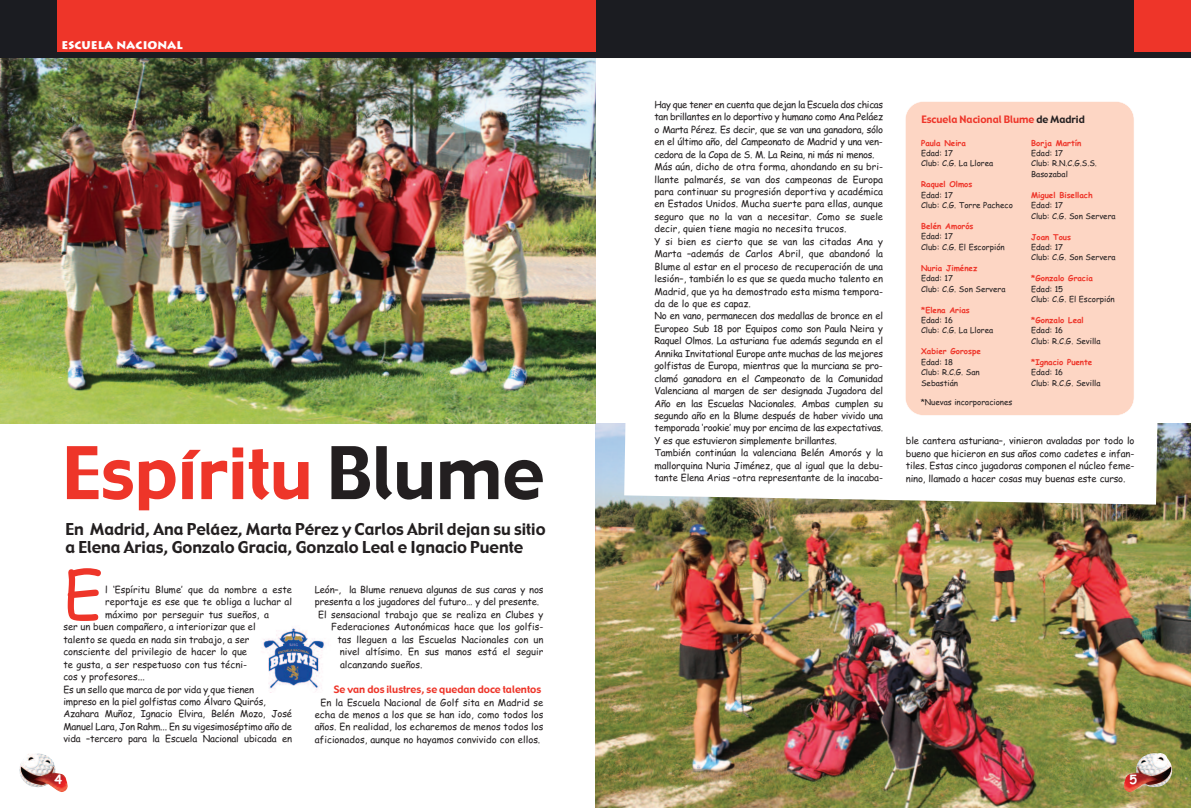
<style>
.page{position:relative;width:1191px;height:808px;background:#fff}
.page>*{position:absolute;margin:0;border:0;box-sizing:border-box;transform-origin:0 0}
.t1{font:70.6px "Gadget";color:#ee3529}
.t2{font:63.4px "Comic Sans MS";color:#ee3529}
.t3{font:16px/18.2px "Gadget";color:#231f20}
.t4{font:700 12.6px "Comic Sans MS";color:#fff}
.t5{font:900 11px "Lithos";color:#fff}
.t6{font:10px "Gadget";color:#ee3529}
.t7{font:9.5px/12.4px "Comic Sans MS";letter-spacing:-.01em;color:#231f20;text-align:justify}
.t8{font:8px/10.5px "Comic Sans MS";color:#231f20}
.t9{font:700 8px "Comic Sans MS";color:#ee3529}
.s1{color:#231f20}
</style>
<div class="page">
<img style="left:595px;top:424px;width:596px;height:384px">
<img style="left:0;top:58px;width:595px;height:366px">
<div style="left:1134px;top:0;width:57px;height:57px;background:#ee3529"></div>
<div style="left:595px;top:0;width:539px;height:57px;background:#1b1c21"></div>
<div style="left:57px;top:0;width:538px;height:57px;background:#ee3529"></div>
<div style="left:0;top:0;width:57px;height:57px;background:#1b1c21"></div>
<img style="left:19px;top:753px;width:49px;height:39px">
<div style="left:0;top:52px;width:1191px;height:6px;background:#1b1c21"></div>
<img style="left:1123px;top:753px;width:49px;height:39px">
<svg style="left:624px;top:406px;width:533px;height:99px"></svg>
<div style="left:905px;top:102px;width:229px;height:313px;background:#fdd6c4;border-radius:18px"></div>
<div style="left:905px;top:101px;width:229px;height:315px;border:1px solid #fff;border-radius:18px"></div>
<img style="left:263px;top:628px;width:62px;height:64px">
<p class="t5" style="left:62px;top:38px;width:123px">ESCUELA NACIONAL</p>
<h1 class="t1" style="left:62px;top:433px;width:483px">Espíritu <span class="s1">Blume</span></h1>
<h3 class="t3" style="left:65px;top:520px;width:482px">En Madrid, Ana Peláez, Marta Pérez y Carlos Abril dejan su sitio a Elena Arias, Gonzalo Gracia, Gonzalo Leal e Ignacio Puente</h3>
<h2 class="t2" style="left:63px;top:559px;width:41px">E</h2>
<p class="t7" style="left:105px;top:583px;width:188px">l ‘Espíritu Blume’ que da nombre a este</p>
<p class="t7" style="left:105px;top:596px;width:188px">reportaje es ese que te obliga a luchar al</p>
<p class="t7" style="left:105px;top:608px;width:165px">máximo por perseguir tus sueños, a</p>
<p class="t7" style="left:63px;top:621px;width:194px">ser un buen compañero, a interiorizar que el</p>
<p class="t7" style="left:63px;top:633px;width:188px">talento se queda en nada sin trabajo, a ser</p>
<p class="t7" style="left:63px;top:646px;width:185px">consciente del privilegio de hacer lo que</p>
<p class="t7" style="left:63px;top:658px;width:185px">te gusta, a ser respetuoso con tus técni-</p>
<p class="t7" style="left:63px;top:671px;width:83px">cos y profesores...</p>
<p class="t7" style="left:63px;top:683px;width:192px">Es un sello que marca de por vida y que tienen</p>
<p class="t7" style="left:63px;top:695px;width:204px">impreso en la piel golfistas como Álvaro Quirós,</p>
<p class="t7" style="left:63px;top:708px;width:230px">Azahara Muñoz, Ignacio Elvira, Belén Mozo, José</p>
<p class="t7" style="left:63px;top:720px;width:230px">Manuel Lara, Jon Rahm... En su vigesimoséptimo año de</p>
<p class="t7" style="left:63px;top:733px;width:230px">vida –tercero para la Escuela Nacional ubicada en</p>
<h3 class="t4" style="left:55px;top:772px;width:9px">4</h3>
<p class="t7" style="left:315px;top:583px;width:230px">León–, la Blume renueva algunas de sus caras y nos</p>
<p class="t7" style="left:315px;top:596px;width:226px">presenta a los jugadores del futuro… y del presente.</p>
<p class="t7" style="left:318px;top:608px;width:227px">El sensacional trabajo que se realiza en Clubes y</p>
<p class="t7" style="left:331px;top:621px;width:214px">Federaciones Autonómicas hace que los golfis-</p>
<p class="t7" style="left:337px;top:633px;width:207px">tas lleguen a las Escuelas Nacionales con un</p>
<p class="t7" style="left:340px;top:646px;width:205px">nivel altísimo. En sus manos está el seguir</p>
<p class="t7" style="left:340px;top:658px;width:84px">alcanzando sueños.</p>
<p class="t6" style="left:334px;top:684px;width:209px">Se van dos ilustres, se quedan doce talentos</p>
<p class="t7" style="left:315px;top:696px;width:230px;text-indent:6px">En la Escuela Nacional de Golf sita en Madrid se echa de menos a los que se han ido, como todos los años. En realidad, los echaremos de menos todos los aficionados, aunque no hayamos convivido con ellos.</p>
<p class="t7" style="left:654px;top:98px;width:230px;text-align:left">Hay que tener en cuenta que dejan la Escuela dos chicas tan brillantes en lo deportivo y humano como Ana Peláez o Marta Pérez. Es decir, que se van una ganadora, sólo en el último año, del Campeonato de Madrid y una ven&shy;cedora de la Copa de S. M. La Reina, ni más ni menos.<br>Más aún, dicho de otra forma, ahondando en su bri&shy;llante palmarés, se van dos campeonas de Europa para continuar su progresión deportiva y académica en Estados Unidos. Mucha suerte para ellas, aunque seguro que no la van a necesitar. Como se suele decir, quien tiene magia no necesita trucos.<br>Y si bien es cierto que se van las citadas Ana y Marta –además de Carlos Abril, que abandonó la Blume al estar en el proceso de recuperación de una lesión–, también lo es que se queda mucho talento en Madrid, que ya ha demostrado esta misma tempora&shy;da de lo que es capaz.<br>No en vano, permanecen dos medallas de bronce en el Europeo Sub 18 por Equipos como son Paula Neira y Raquel Olmos. La asturiana fue además segunda en el Annika Invitational Europe ante muchas de las mejores golfistas de Europa, mientras que la murciana se pro&shy;clamó ganadora en el Campeonato de la Comunidad Valenciana al margen de ser designada Jugadora del Año en las Escuelas Nacionales. Ambas cumplen su segundo año en la Blume después de haber vivido una temporada ‘rookie’ muy por encima de las expectativas.<br>Y es que estuvieron simplemente brillantes.<br>También continúan la valenciana Belén Amorós y la mallorquina Nuria Jiménez, que al igual que la debu&shy;tante Elena Arias –otra representante de la inacaba-</p>
<p class="t6" style="left:921px;top:114px;width:165px">Escuela Nacional Blume <span class="s1">de Madrid</span></p>
<p class="t9" style="left:921px;top:138px;width:46px">Paula Neira</p>
<p class="t8" style="left:921px;top:148px;width:74px">Edad: 17<br>Club: C.G. La Llorea</p>
<p class="t9" style="left:921px;top:180px;width:53px">Raquel Olmos</p>
<p class="t8" style="left:921px;top:190px;width:93px">Edad: 17<br>Club: C.G. Torre Pacheco</p>
<p class="t9" style="left:921px;top:222px;width:54px">Belén Amorós</p>
<p class="t8" style="left:921px;top:231px;width:85px">Edad: 17<br>Club: C.G. El Escorpión</p>
<p class="t9" style="left:921px;top:263px;width:58px">Nuria Jiménez</p>
<p class="t8" style="left:921px;top:273px;width:86px">Edad: 17<br>Club: C.G. Son Servera</p>
<p class="t9" style="left:921px;top:305px;width:50px">*Elena Arias</p>
<p class="t8" style="left:921px;top:315px;width:74px">Edad: 16<br>Club: C.G. La Llorea</p>
<p class="t9" style="left:921px;top:347px;width:61px">Xabier Gorospe</p>
<p class="t8" style="left:921px;top:357px;width:60px">Edad: 18<br>Club: R.C.G. San<br>Sebastián</p>
<p class="t9" style="left:1031px;top:138px;width:52px">Borja Martín</p>
<p class="t8" style="left:1031px;top:148px;width:67px">Edad: 17<br>Club: R.N.C.G.S.S.<br>Basozabal</p>
<p class="t9" style="left:1031px;top:190px;width:63px">Miguel Bisellach</p>
<p class="t8" style="left:1031px;top:200px;width:86px">Edad: 17<br>Club: C.G. Son Servera</p>
<p class="t9" style="left:1031px;top:232px;width:41px">Joan Tous</p>
<p class="t8" style="left:1031px;top:242px;width:86px">Edad: 17<br>Club: C.G. Son Servera</p>
<p class="t9" style="left:1031px;top:274px;width:63px">*Gonzalo Gracia</p>
<p class="t8" style="left:1031px;top:284px;width:85px">Edad: 15<br>Club: C.G. El Escorpión</p>
<p class="t9" style="left:1031px;top:316px;width:54px">*Gonzalo Leal</p>
<p class="t8" style="left:1031px;top:325px;width:71px">Edad: 16<br>Club: R.C.G. Sevilla</p>
<p class="t9" style="left:1031px;top:357px;width:63px">*Ignacio Puente</p>
<p class="t8" style="left:1031px;top:367px;width:71px">Edad: 16<br>Club: R.C.G. Sevilla</p>
<p class="t8" style="left:920px;top:397px;width:93px">*Nuevas incorporaciones</p>
<p class="t7" style="left:905px;top:435px;width:230px">ble cantera asturiana–, vinieron avaladas por todo lo bueno que hicieron en sus años como cadetes e infan&shy;tiles. Estas cinco jugadoras componen el núcleo feme&shy;nino, llamado a hacer cosas muy buenas este curso.</p>
<h3 class="t4" style="left:1129px;top:772px;width:9px">5</h3>
</div>
